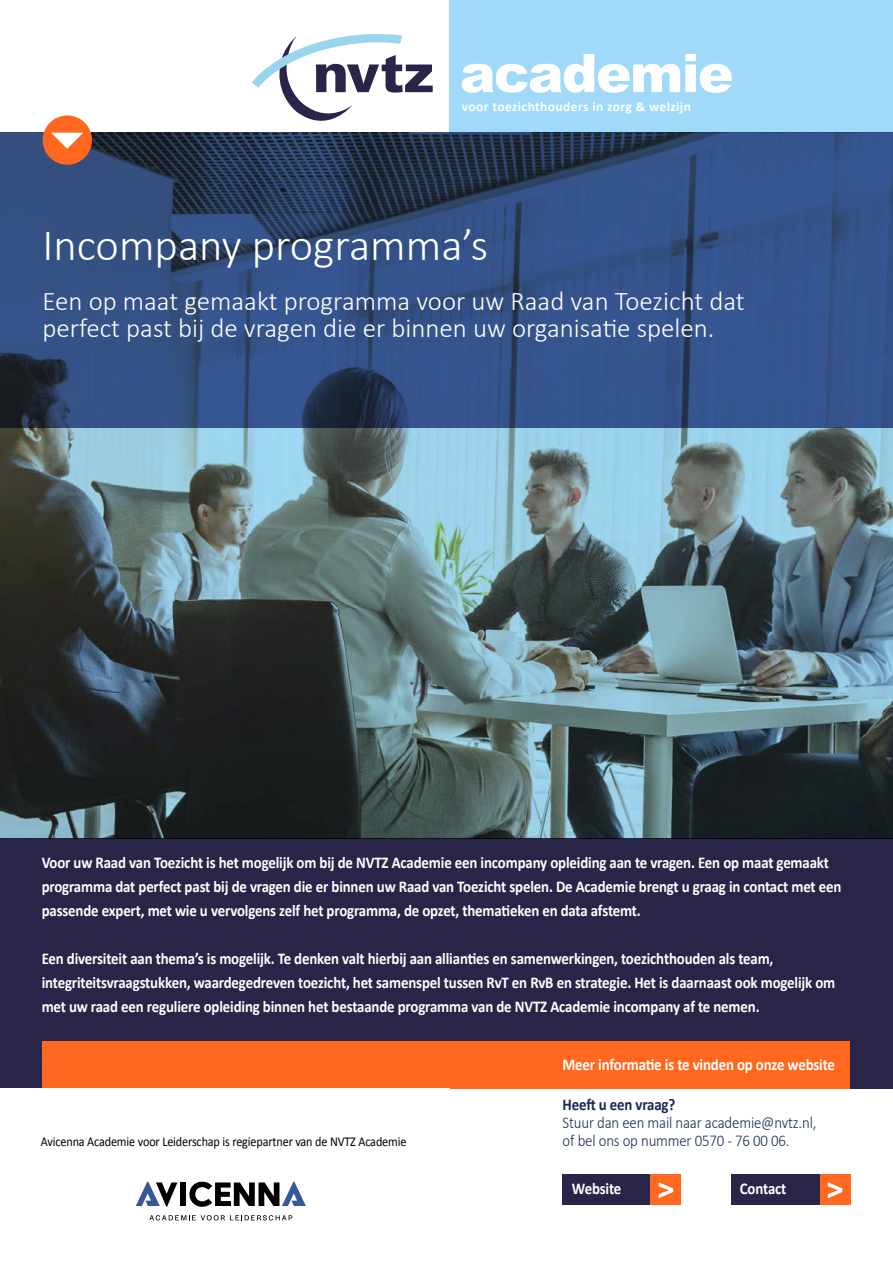
<style>
.page{position:relative;width:893px;height:1263px;background:#fff}
.page>*{position:absolute;margin:0;border:0;box-sizing:border-box;transform-origin:0 0}
.t1{font:300 45px "Calibri";color:#fff}
.t2{font:300 27px/27px "Calibri";color:#fff}
.t3{font:700 16.5px/24px "Calibri";letter-spacing:-.01em;color:#fff;scale:.9 1}
.t4{font:300 16.5px/18px "Calibri";letter-spacing:-.01em;color:#192a56;scale:.9 1}
.t5{font:700 16.5px "Calibri";letter-spacing:-.01em;color:#192a56;scale:.9 1}
.t6{font:13.5px "Calibri";letter-spacing:-.01em;color:#000;scale:.9 1}
.t7{font:700 13.5px "Calibri";letter-spacing:.03em;color:#fff}
</style>
<div class="page">
<div style="left:0;top:838px;width:893px;height:251px;background:#292549"></div>
<div style="left:43px;top:1041px;width:807px;height:48px;background:#ff681e"></div>
<img style="left:0;top:428px;width:893px;height:410px">
<div style="left:563px;top:1174px;width:88px;height:31px;background:#292549"></div>
<div style="left:651px;top:1174px;width:30px;height:31px;background:#ff681e"></div>
<svg style="left:659px;top:1182px;width:14px;height:16px"></svg>
<div style="left:732px;top:1174px;width:88px;height:31px;background:#292549"></div>
<div style="left:820px;top:1174px;width:30px;height:31px;background:#ff681e"></div>
<svg style="left:828px;top:1182px;width:14px;height:16px"></svg>
<svg style="left:0;top:133px;width:893px;height:295px;fill:#345389"></svg>
<div style="left:449px;top:0;width:444px;height:133px;background:#a1daf8"></div>
<svg style="left:252px;top:34px;width:181px;height:102px"></svg>
<svg style="left:462px;top:54px;width:270px;height:39px"></svg>
<svg style="left:136px;top:1182px;width:41px;height:25px"></svg>
<div style="left:180px;top:1182px;width:5px;height:24px;background:#000"></div>
<svg style="left:189px;top:1182px;width:117px;height:25px"></svg>
<svg style="left:149px;top:1215px;width:143px;height:5px"></svg>
<svg style="left:43px;top:115px;width:49px;height:50px"></svg>
<p class="t7" style="left:462px;top:98px;width:231px">voor toezichthouders in zorg &amp; welzijn</p>
<h1 class="t1" style="left:43px;top:217px;width:447px">Incompany programma’s</h1>
<h2 class="t2" style="left:43px;top:286px;width:704px">Een op maat gemaakt programma voor uw Raad van Toezicht dat perfect past bij de vragen die er binnen uw organisatie spelen.</h2>
<p class="t3" style="left:42px;top:850px;width:890px">Voor uw Raad van Toezicht is het mogelijk om bij de NVTZ Academie een incompany opleiding aan te vragen. Een op maat gemaakt programma dat perfect past bij de vragen die er binnen uw Raad van Toezicht spelen. De Academie brengt u graag in contact met een passende expert, met wie u vervolgens zelf het programma, de opzet, thematieken en data afstemt.</p>
<p class="t3" style="left:42px;top:946px;width:883px">Een diversiteit aan thema’s is mogelijk. Te denken valt hierbij aan allianties en samenwerkingen, toezichthouden als team, integriteitsvraagstukken, waardegedreven toezicht, het samenspel tussen RvT en RvB en strategie. Het is daarnaast ook mogelijk om met uw raad een reguliere opleiding binnen het bestaande programma van de NVTZ Academie incompany af te nemen.</p>
<p class="t6" style="left:41px;top:1133px;width:408px">Avicenna Academie voor Leiderschap is regiepartner van de NVTZ Academie</p>
<p class="t3" style="left:562px;top:1052px;width:304px">Meer informatie is te vinden op onze website</p>
<p class="t5" style="left:563px;top:1094px;width:127px">Heeft u een vraag?</p>
<p class="t4" style="left:563px;top:1113px;width:284px">Stuur dan een mail naar academie@nvtz.nl, of bel ons op nummer 0570 - 76 00 06.</p>
<p class="t3" style="left:572px;top:1176px;width:56px">Website</p>
<p class="t3" style="left:740px;top:1176px;width:53px">Contact</p>
</div>
